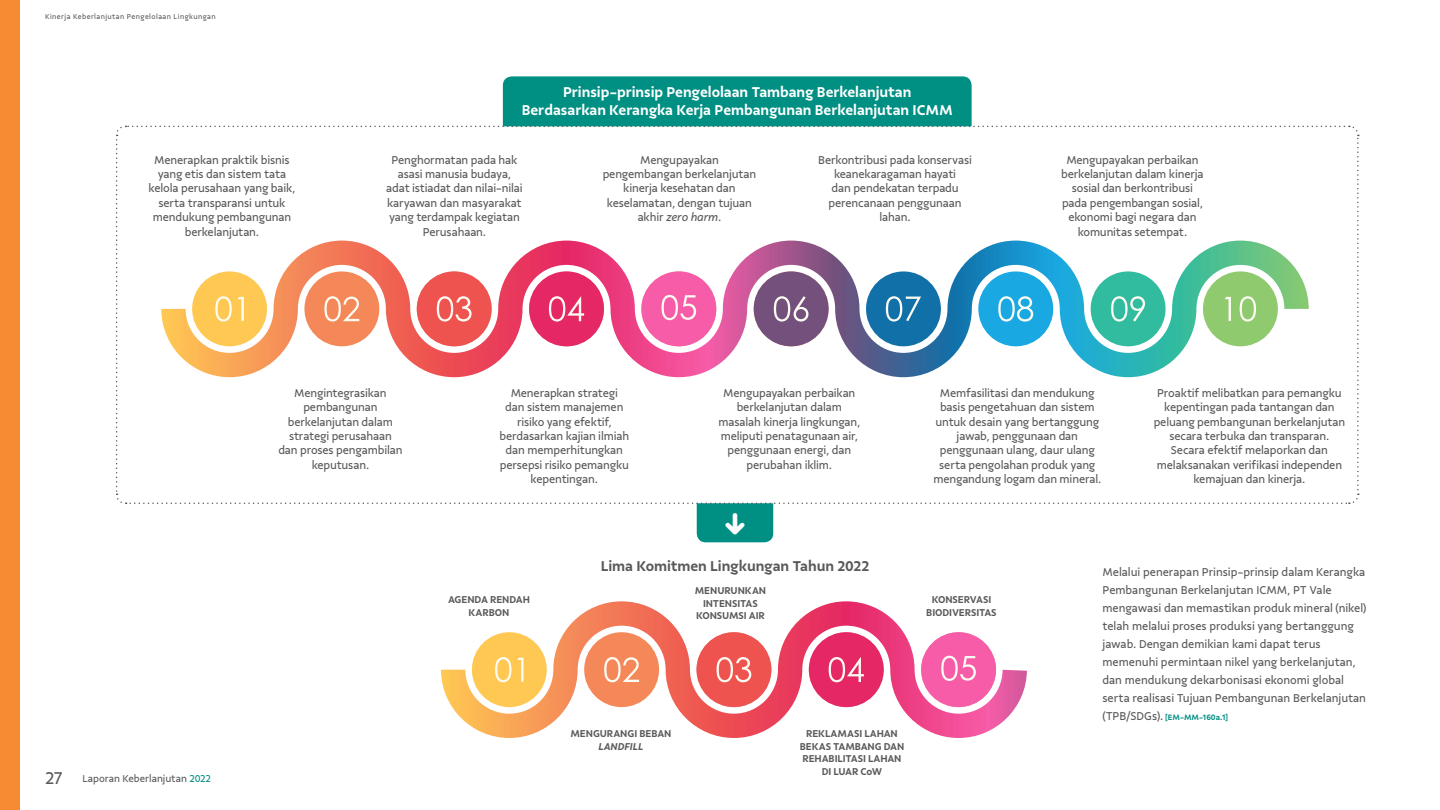
<style>
.page{position:relative;width:1440px;height:810px;background:#fff}
.page>*{position:absolute;margin:0;border:0;box-sizing:border-box;transform-origin:0 0}
.t1{font:600 15px "Vale Sans";letter-spacing:-.01em;color:#fff}
.t2{font:600 15px "Vale Sans";letter-spacing:-.005em;color:#58595b}
.Bodytext{font:12px/14.4px "Vale Sans";letter-spacing:-.015em;color:#58595b;text-align:center}
.Bodytext-2{font:600 10.5px/12.6px "Vale Sans";letter-spacing:-.01em;color:#58595b;text-align:center}
.t3{font:10.5px "Vale Sans";letter-spacing:-.01em;color:#58595b}
.Bodytext-3{font:600 8.25px "Vale Sans";letter-spacing:.005em;color:#008f83}
.t4{font:7.5px "Vale Sans";letter-spacing:.055em;color:#58595b}
.s1{font-style:italic}
.s2{font-size:18px}
.s3{color:#008f83}
.s4{font-weight:400;font-size:12px;color:#58595b}
</style>
<div class="page">
<div style="left:503px;top:76px;width:469px;height:59px;background:#008f83;border-radius:9px"></div>
<div style="left:697px;top:466px;width:76px;height:76px;background:#008f83;border-radius:9px"></div>
<div style="left:0;top:0;width:20px;height:810px;background:#f68b33"></div>
<svg style="left:116px;top:125px;width:1243px;height:380px"></svg>
<svg style="left:441px;top:601px;width:586px;height:137px"></svg>
<div style="left:472px;top:632px;width:75px;height:75px;background:#ffc853;border-radius:50%"></div>
<svg style="left:495px;top:657px;width:29px;height:25px"></svg>
<div style="left:584px;top:632px;width:75px;height:75px;background:#f48859;border-radius:50%"></div>
<svg style="left:604px;top:657px;width:35px;height:25px"></svg>
<div style="left:697px;top:632px;width:74px;height:75px;background:#ee534f;border-radius:50%"></div>
<svg style="left:717px;top:657px;width:34px;height:25px"></svg>
<div style="left:809px;top:632px;width:75px;height:75px;background:#e52765;border-radius:50%"></div>
<svg style="left:829px;top:657px;width:35px;height:25px"></svg>
<div style="left:921px;top:632px;width:75px;height:75px;background:#f75ca8;border-radius:50%"></div>
<svg style="left:941px;top:656px;width:35px;height:25px"></svg>
<p class="t4" style="left:45px;top:12px;width:172px">Kinerja Keberlanjutan Pengelolaan Lingkungan</p>
<p class="t1" style="left:563px;top:83px;width:350px">Prinsip-prinsip Pengelolaan Tambang Berkelanjutan</p>
<p class="t1" style="left:522px;top:101px;width:433px">Berdasarkan Kerangka Kerja Pembangunan Berkelanjutan ICMM</p>
<p class="Bodytext" style="left:149px;top:152px;width:148px">Menerapkan praktik bisnis yang etis dan sistem tata kelola perusahaan yang baik, serta transparansi untuk mendukung pembangunan berkelanjutan.</p>
<p class="Bodytext" style="left:386px;top:152px;width:138px">Penghormatan pada hak asasi manusia budaya, adat istiadat dan nilai-nilai karyawan dan masyarakat yang terdampak kegiatan<br>Perusahaan.</p>
<p class="Bodytext" style="left:603px;top:152px;width:155px">Mengupayakan pengembangan berkelanjutan kinerja kesehatan dan keselamatan, dengan tujuan akhir <span class="s1">zero harm</span>.</p>
<p class="Bodytext" style="left:818px;top:152px;width:155px">Berkontribusi pada konservasi keanekaragaman hayati<br>dan pendekatan terpadu perencanaan penggunaan lahan.</p>
<p class="Bodytext" style="left:1061px;top:152px;width:144px">Mengupayakan perbaikan berkelanjutan dalam kinerja sosial dan berkontribusi pada pengembangan sosial, ekonomi bagi negara dan komunitas setempat.</p>
<p class="Bodytext" style="left:278px;top:385px;width:126px">Mengintegrasikan pembangunan berkelanjutan dalam strategi perusahaan dan proses pengambilan keputusan.</p>
<p class="Bodytext" style="left:500px;top:385px;width:131px">Menerapkan strategi<br>dan sistem manajemen risiko yang efektif, berdasarkan kajian ilmiah dan memperhitungkan persepsi risiko pemangku kepentingan.</p>
<p class="Bodytext" style="left:718px;top:385px;width:143px">Mengupayakan perbaikan berkelanjutan dalam masalah kinerja lingkungan, meliputi penatagunaan air, penggunaan energi, dan perubahan iklim.</p>
<p class="Bodytext" style="left:933px;top:385px;width:170px">Memfasilitasi dan mendukung basis pengetahuan dan sistem untuk desain yang bertanggung jawab, penggunaan dan penggunaan ulang, daur ulang serta pengolahan produk yang mengandung logam dan mineral.</p>
<p class="Bodytext" style="left:1154px;top:385px;width:193px">Proaktif melibatkan para pemangku kepentingan pada tantangan dan peluang pembangunan berkelanjutan secara terbuka dan transparan.<br>Secara efektif melaporkan dan melaksanakan verifikasi independen kemajuan dan kinerja.</p>
<p class="t3" style="left:45px;top:772px;width:167px"><span class="s2">27</span> Laporan Keberlanjutan <span class="s3">2022</span></p>
<p class="t2" style="left:601px;top:557px;width:270px">Lima Komitmen Lingkungan Tahun 2022</p>
<p class="Bodytext-2" style="left:448px;top:593px;width:83px">AGENDA RENDAH<br>KARBON</p>
<p class="Bodytext-2" style="left:695px;top:584px;width:73px">MENURUNKAN<br>INTENSITAS<br>KONSUMSI AIR</p>
<p class="Bodytext-2" style="left:926px;top:593px;width:72px">KONSERVASI<br>BIODIVERSITAS</p>
<p class="Bodytext-2" style="left:571px;top:727px;width:102px">MENGURANGI BEBAN<br><span class="s1">LANDFILL</span></p>
<p class="Bodytext-2" style="left:800px;top:727px;width:106px">REKLAMASI LAHAN<br>BEKAS TAMBANG DAN<br>REHABILITASI LAHAN<br>DI LUAR CoW</p>
<p class="Bodytext" style="left:1102px;top:563px;width:266px;line-height:18px;text-align:left">Melalui penerapan Prinsip-prinsip dalam Kerangka Pembangunan Berkelanjutan ICMM, PT Vale mengawasi dan memastikan produk mineral (nikel) telah melalui proses produksi yang bertanggung jawab. Dengan demikian kami dapat terus memenuhi permintaan nikel yang berkelanjutan, dan mendukung dekarbonisasi ekonomi global serta realisasi Tujuan Pembangunan Berkelanjutan</p>
<p class="Bodytext-3" style="left:1102px;top:712px;width:127px"><span class="s4">(TPB/SDGs).</span> [EM-MM-160a.1]</p>
</div>
